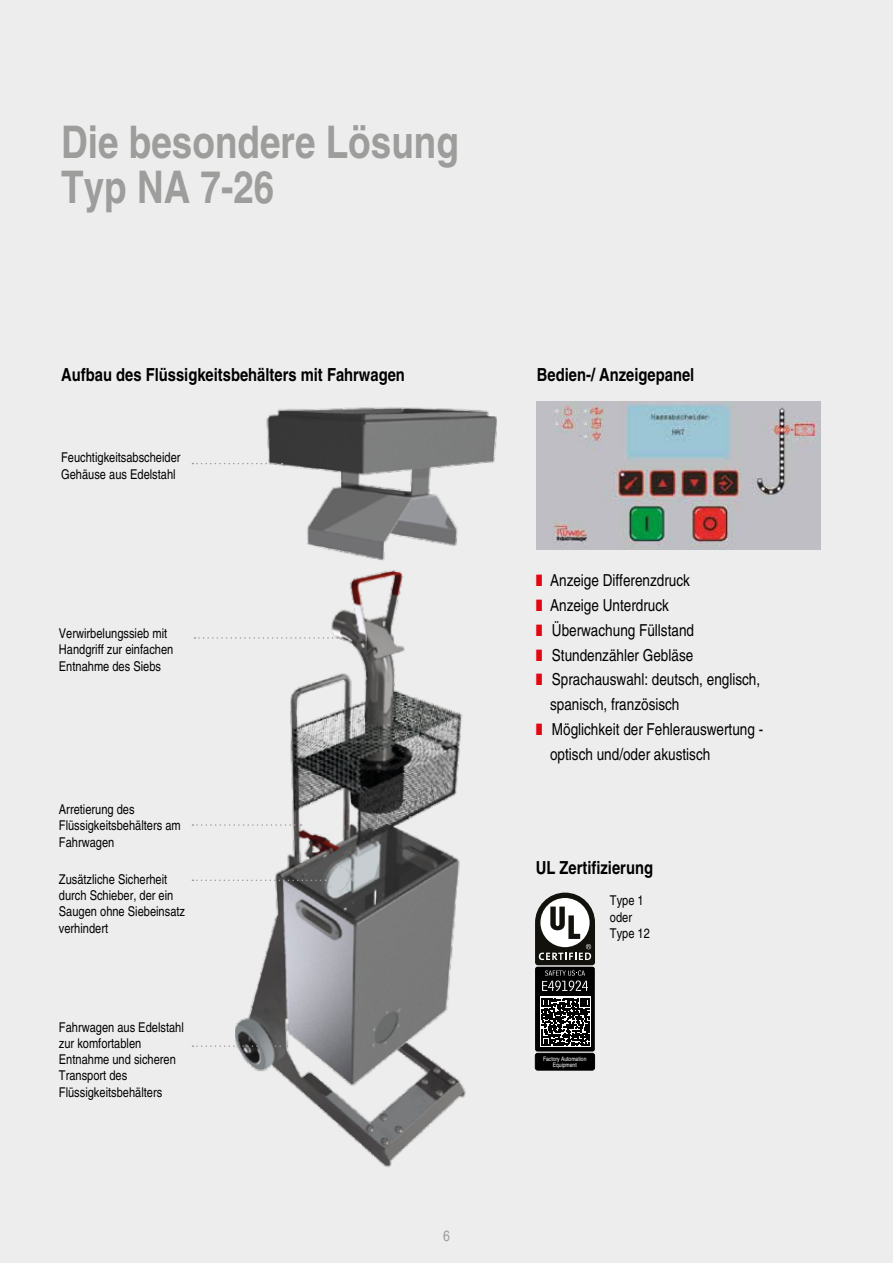
<style>
.page{position:relative;width:893px;height:1263px;background:#ededed}
.page>*{position:absolute;margin:0;border:0;box-sizing:border-box;transform-origin:0 0}
.t1{font:700 condensed 45px/45px "Helvetica";color:#9d9d9c}
.t2{font:700 condensed 18px "Helvetica";color:#000}
.t3{font:condensed 16.5px/24.8px "Helvetica";color:#000}
.t4{font:condensed 15px "Helvetica";color:#9d9d9c}
.t5{font:condensed 13.5px/16.2px "Helvetica";color:#000}
.t6{font:condensed 6.15px/6.1px "Helvetica";color:#fff;text-align:center}
</style>
<div class="page">
<img style="left:235px;top:407px;width:261px;height:761px">
<svg style="left:192px;top:463px;width:91px;height:1px"></svg>
<svg style="left:194px;top:637px;width:149px;height:2px"></svg>
<svg style="left:192px;top:824px;width:110px;height:2px"></svg>
<svg style="left:192px;top:879px;width:134px;height:2px"></svg>
<svg style="left:192px;top:1045px;width:95px;height:2px"></svg>
<img style="left:537px;top:402px;width:283px;height:148px">
<div style="left:535px;top:967px;width:60px;height:84px;background:#000;border-radius:2px"></div>
<svg style="left:535px;top:892px;width:60px;height:156px"></svg>
<div style="left:535px;top:1053px;width:60px;height:17px;background:#000;border-radius:2px"></div>
<div style="left:535px;top:1053px;width:60px;height:17px;border:1px solid #000;border-radius:2px"></div>
<h1 class="t1" style="left:61px;top:119px;width:399px">Die besondere Lösung<br>Typ NA 7-26</h1>
<h2 class="t2" style="left:61px;top:363px;width:345px">Aufbau des Flüssigkeitsbehälters mit Fahrwagen</h2>
<h2 class="t2" style="left:537px;top:363px;width:159px">Bedien-/ Anzeigepanel</h2>
<p class="t5" style="left:61px;top:449px;width:121px">Feuchtigkeitsabscheider<br>Gehäuse aus Edelstahl</p>
<p class="t5" style="left:59px;top:625px;width:116px">Verwirbelungssieb mit<br>Handgriff zur einfachen<br>Entnahme des Siebs</p>
<p class="t5" style="left:59px;top:801px;width:123px">Arretierung des<br>Flüssigkeitsbehälters am<br>Fahrwagen</p>
<p class="t5" style="left:59px;top:871px;width:128px">Zusätzliche Sicherheit durch Schieber, der ein<br>Saugen ohne Siebeinsatz verhindert</p>
<p class="t5" style="left:59px;top:1019px;width:126px">Fahrwagen aus Edelstahl zur komfortablen<br>Entnahme und sicheren<br>Transport des<br>Flüssigkeitsbehälters</p>
<p class="t4" style="left:443px;top:1226px;width:8px">6</p>
<p class="t3" style="left:550px;top:568px;width:215px">Anzeige Differenzdruck<br>Anzeige Unterdruck<br>Überwachung Füllstand<br>Stundenzähler Gebläse<br>Sprachauswahl: deutsch, englisch, spanisch, französisch<br>Möglichkeit der Fehlerauswertung - optisch und/oder akustisch</p>
<h2 class="t2" style="left:536px;top:857px;width:119px">UL Zertifizierung</h2>
<p class="t5" style="left:610px;top:892px;width:42px">Type 1 oder<br>Type 12</p>
<p class="t6" style="left:543px;top:1056px;width:45px">Factory Automation<br>Equipment</p>
</div>
